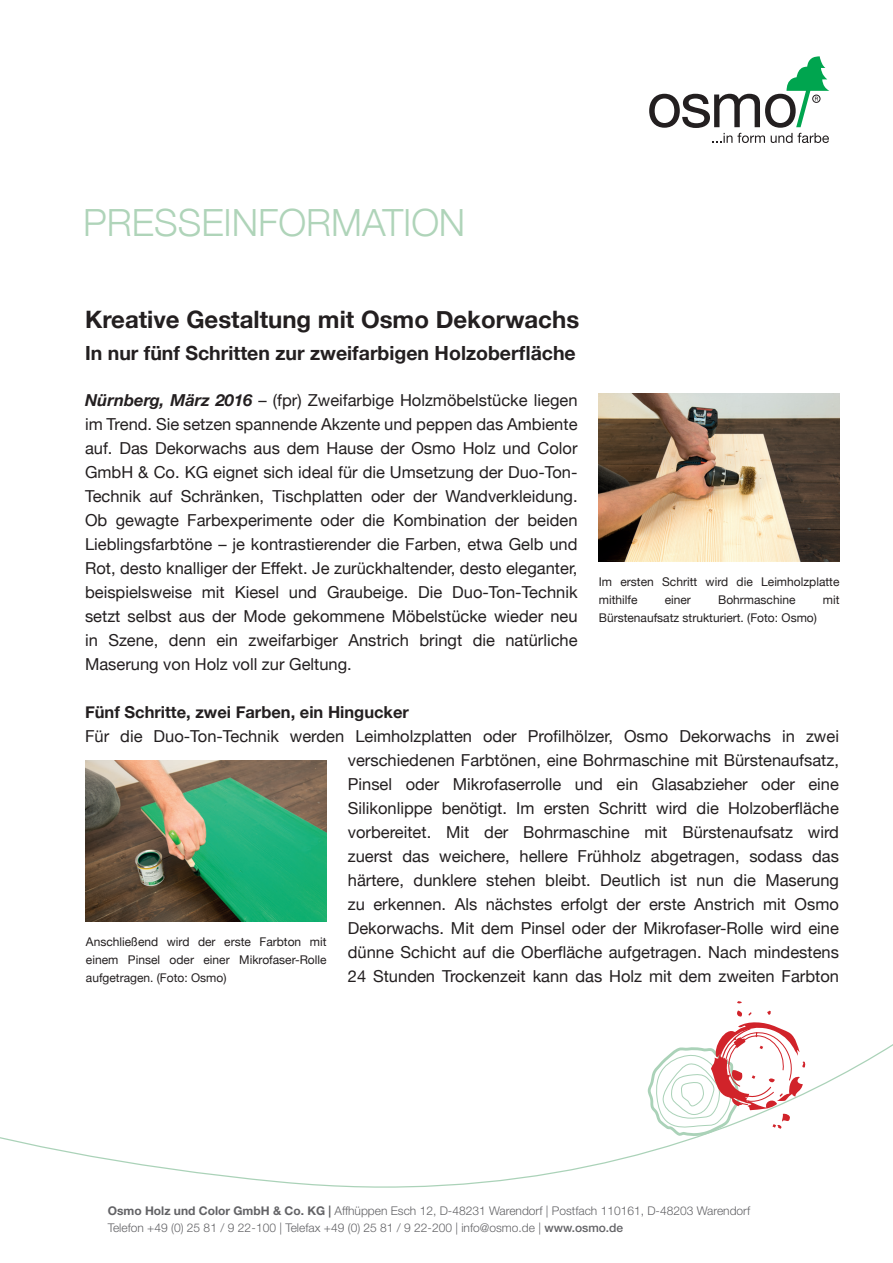
<style>
.page{position:relative;width:893px;height:1263px;background:#fff}
.page>*{position:absolute;margin:0;border:0;box-sizing:border-box;transform-origin:0 0}
.t1{font:300 37.5px "Helvetica Neue";color:#afd4b9}
.t2{font:300 37.5px "Helvetica Neue";letter-spacing:.05em;color:#aad2b8}
.t3{font:700 24px "Helvetica Neue";color:#231f20}
.t4{font:700 19.5px "Helvetica Neue";color:#231f20}
.t5{font:16.5px/24px "Helvetica Neue";color:#231f20;text-align:justify}
.t6{font:700 16.5px "Helvetica Neue";color:#231f20}
.t7{font:12px/18px "Helvetica Neue";color:#231f20;text-align:justify}
.t8{font:300 12px/16.5px "Helvetica Neue";color:#636366}
.s1{font-weight:700;font-style:italic}
.s2{font-weight:700}
.s3{font-weight:500}
</style>
<div class="page">
<svg style="left:649px;top:56px;width:180px;height:87px"></svg>
<svg style="left:0;top:1044px;width:893px;height:144px"></svg>
<svg style="left:737px;top:1001px;width:5px;height:3px"></svg>
<svg style="left:646px;top:1010px;width:160px;height:128px"></svg>
<img style="left:86px;top:760px;width:241px;height:161px">
<img style="left:599px;top:394px;width:240px;height:168px">
<h1 class="t2" style="left:108px;top:198px;width:415px">Presseinformation</h1>
<h1 class="t1" style="left:83px;top:192px;width:383px">PRESSEINFORMATION</h1>
<h2 class="t3" style="left:85px;top:301px;width:496px">Kreative Gestaltung mit Osmo Dekorwachs</h2>
<p class="t4" style="left:85px;top:338px;width:492px">In nur fünf Schritten zur zweifarbigen Holzoberfläche</p>
<p class="t5" style="left:85px;top:389px;width:494px"><span class="s1">Nürnberg, März 2016</span> – (fpr) Zweifarbige Holzmöbelstücke liegen im Trend. Sie setzen spannende Akzente und peppen das Ambiente auf. Das Dekorwachs aus dem Hause der Osmo Holz und Color GmbH &amp; Co. KG eignet sich ideal für die Umsetzung der Duo-Ton-Technik auf Schränken, Tischplatten oder der Wandverkleidung.<br>Ob gewagte Farbexperimente oder die Kombination der beiden Lieblingsfarbtöne – je kontrastierender die Farben, etwa Gelb und Rot, desto knalliger der Effekt. Je zurückhaltender, desto eleganter, beispielsweise mit Kiesel und Graubeige. Die Duo-Ton-Technik setzt selbst aus der Mode gekommene Möbelstücke wieder neu in Szene, denn ein zweifarbiger Anstrich bringt die natürliche Maserung von Holz voll zur Geltung.</p>
<p class="t6" style="left:85px;top:699px;width:325px">Fünf Schritte, zwei Farben, ein Hingucker</p>
<p class="t5" style="left:348px;top:725px;width:493px;text-indent:-263px">Für die Duo-Ton-Technik werden Leimholzplatten oder Profilhölzer, Osmo Dekorwachs in zwei verschiedenen Farbtönen, eine Bohrmaschine mit Bürstenaufsatz, Pinsel oder Mikrofaserrolle und ein Glasabzieher oder eine Silikonlippe benötigt. Im ersten Schritt wird die Holzoberfläche vorbereitet. Mit der Bohrmaschine mit Bürstenaufsatz wird zuerst das weichere, hellere Frühholz abgetragen, sodass das härtere, dunklere stehen bleibt. Deutlich ist nun die Maserung zu erkennen. Als nächstes erfolgt der erste Anstrich mit Osmo Dekorwachs. Mit dem Pinsel oder der Mikrofaser-Rolle wird eine dünne Schicht auf die Oberfläche aufgetragen. Nach mindestens 24 Stunden Trockenzeit kann das Holz mit dem zweiten Farbton</p>
<p class="t7" style="left:599px;top:573px;width:242px">Im ersten Schritt wird die Leimholzplatte mithilfe</p>
<p class="t7" style="left:665px;top:591px;width:28px">einer</p>
<p class="t7" style="left:718px;top:591px;width:79px">Bohrmaschine</p>
<p class="t7" style="left:823px;top:591px;width:18px">mit</p>
<p class="t7" style="left:599px;top:609px;width:220px">Bürstenaufsatz strukturiert. (Foto: Osmo)</p>
<p class="t7" style="left:86px;top:933px;width:242px">Anschließend wird der erste Farbton mit einem Pinsel oder einer Mikrofaser-Rolle aufgetragen. (Foto: Osmo)</p>
<p class="t8" style="left:108px;top:1202px;width:644px"><span class="s2">Osmo Holz und Color GmbH &amp; Co. KG |</span> affhüppen esch 12, D-48231 Warendorf | Postfach 110161, D-48203 Warendorf telefon +49 (0) 25 81 / 9 22-100 | telefax +49 (0) 25 81 / 9 22-200 | info@osmo.de | <span class="s3">www.osmo.de</span></p>
</div>
